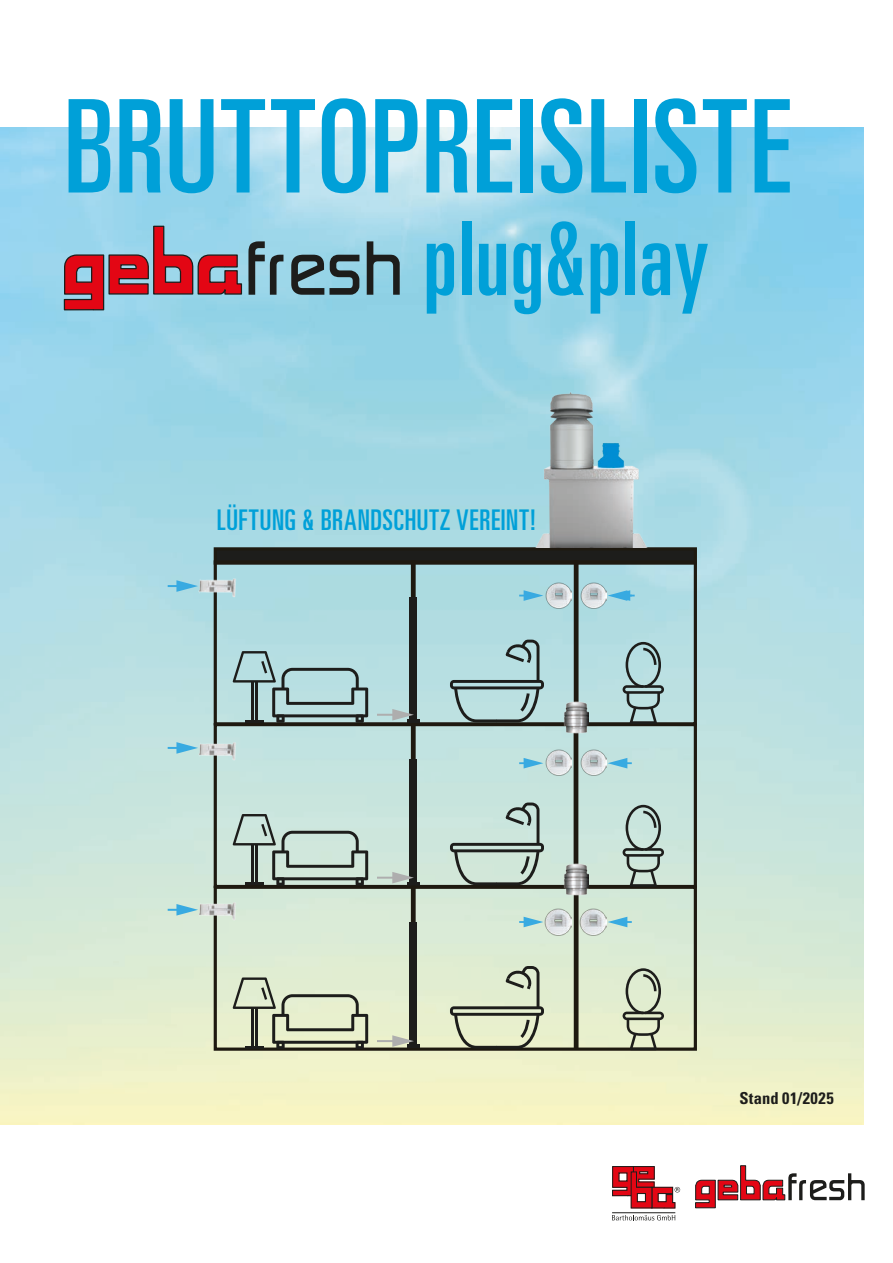
<style>
.page{position:relative;width:893px;height:1263px;background:#fff}
.page>*{position:absolute;margin:0;border:0;box-sizing:border-box;transform-origin:0 0}
.t1{font:ultra-condensed 129.3px "Univers LT Std";letter-spacing:.005em;color:#00a0d8}
.t2{font:ultra-condensed 102.15px "Univers LT Std";letter-spacing:.005em;color:#00a0d8}
.t3{font:ultra-condensed 28.5px "Univers LT Std";letter-spacing:.025em;color:#00a0d8}
.t4{font:700 condensed 16.5px "Univers LT Std";letter-spacing:.025em;color:#1d1d1b}
</style>
<div class="page">
<img style="left:0;top:128px;width:863px;height:996px">
<svg style="left:612px;top:1215px;width:63px;height:5px"></svg>
<hr style="left:612px;top:1212px;width:63px;height:1px;background:#1d1d1b">
<svg style="left:612px;top:1166px;width:68px;height:43px"></svg>
<svg style="left:695px;top:1165px;width:170px;height:43px"></svg>
<svg style="left:367px;top:241px;width:33px;height:54px;background:#648993"></svg>
<svg style="left:291px;top:255px;width:68px;height:40px;background:#56747c"></svg>
<svg style="left:64px;top:226px;width:219px;height:84px;background:#a08697"></svg>
<div style="left:215px;top:549px;width:480px;height:14px;background:#1d1d1b"></div>
<div style="left:214px;top:547px;width:483px;height:18px;border:3px solid #1e1910"></div>
<div style="left:411px;top:723px;width:5px;height:162px;background:#1e1910"></div>
<hr style="left:574px;top:560px;width:4px;height:162px;background:#1e1910">
<hr style="left:574px;top:886px;width:4px;height:162px;background:#1e1910">
<hr style="left:574px;top:723px;width:4px;height:162px;background:#1e1910">
<div style="left:214px;top:723px;width:483px;height:165px;border:3px solid #1e1910"></div>
<svg style="left:168px;top:580px;width:27px;height:12px"></svg>
<svg style="left:168px;top:742px;width:27px;height:12px"></svg>
<svg style="left:168px;top:904px;width:27px;height:11px"></svg>
<div style="left:409px;top:759px;width:8px;height:123px;background:#1d1d1b"></div>
<div style="left:411px;top:886px;width:5px;height:161px;background:#1e1910"></div>
<div style="left:214px;top:886px;width:483px;height:165px;border:3px solid #1e1910"></div>
<div style="left:409px;top:922px;width:8px;height:123px;background:#1d1d1b"></div>
<div style="left:411px;top:560px;width:5px;height:162px;background:#1e1910"></div>
<div style="left:214px;top:560px;width:483px;height:165px;border:3px solid #1e1910"></div>
<div style="left:409px;top:597px;width:8px;height:122px;background:#1d1d1b"></div>
<svg style="left:608px;top:590px;width:27px;height:11px"></svg>
<svg style="left:519px;top:590px;width:24px;height:11px"></svg>
<svg style="left:377px;top:709px;width:42px;height:13px"></svg>
<svg style="left:377px;top:872px;width:42px;height:13px"></svg>
<svg style="left:377px;top:1035px;width:42px;height:13px"></svg>
<svg style="left:450px;top:640px;width:94px;height:82px;background:#9ebec0"></svg>
<svg style="left:623px;top:642px;width:41px;height:82px;background:#91aeaf"></svg>
<svg style="left:233px;top:651px;width:135px;height:72px;background:#9ababb"></svg>
<svg style="left:450px;top:802px;width:94px;height:83px;background:#b0c4bb"></svg>
<svg style="left:623px;top:805px;width:41px;height:82px;background:#9fb2aa"></svg>
<svg style="left:233px;top:814px;width:135px;height:72px;background:#acbfb5"></svg>
<svg style="left:450px;top:966px;width:94px;height:83px;background:#c1c9ae"></svg>
<svg style="left:623px;top:968px;width:41px;height:82px;background:#b0b7a0"></svg>
<svg style="left:233px;top:977px;width:135px;height:72px;background:#bec5ab"></svg>
<img style="left:195px;top:573px;width:47px;height:26px">
<img style="left:195px;top:736px;width:47px;height:26px">
<img style="left:195px;top:897px;width:47px;height:26px">
<img style="left:563px;top:863px;width:26px;height:33px">
<img style="left:563px;top:700px;width:26px;height:34px">
<svg style="left:608px;top:758px;width:24px;height:10px"></svg>
<svg style="left:519px;top:758px;width:24px;height:10px"></svg>
<svg style="left:608px;top:917px;width:24px;height:10px"></svg>
<svg style="left:519px;top:917px;width:24px;height:10px"></svg>
<img style="left:545px;top:582px;width:27px;height:27px">
<img style="left:580px;top:582px;width:27px;height:27px">
<img style="left:545px;top:749px;width:27px;height:27px">
<img style="left:580px;top:749px;width:27px;height:27px">
<img style="left:545px;top:909px;width:26px;height:26px">
<img style="left:579px;top:909px;width:27px;height:26px">
<img style="left:521px;top:384px;width:140px;height:163px">
<h1 class="t1" style="left:64px;top:73px;width:728px">BRUTTOPREISLISTE</h1>
<h2 class="t2" style="left:423px;top:201px;width:287px">plug&amp;play</h2>
<p class="t3" style="left:217px;top:503px;width:321px">LÜFTUNG &amp; BRANDSCHUTZ VEREINT!</p>
<p class="t4" style="left:739px;top:1088px;width:96px">Stand 01/2025</p>
</div>
